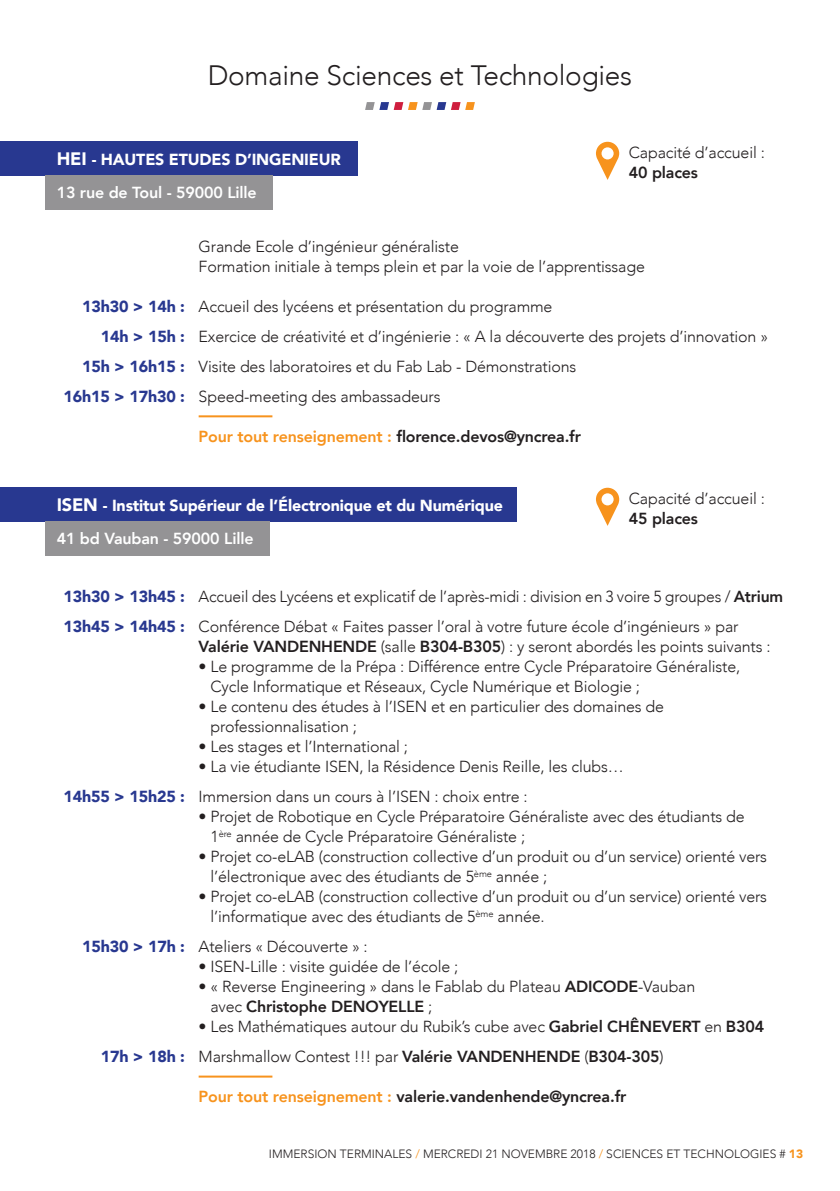
<style>
.page{position:relative;width:840px;height:1191px;background:#fff}
.page>*{position:absolute;margin:0;border:0;box-sizing:border-box;transform-origin:0 0}
.t1{font:300 28px "Avenir";letter-spacing:-.01em;color:#231f20}
.t2{font:300 16px/20px "Avenir";letter-spacing:-.01em;color:#231f20}
.t3{font:900 16px/33px "Avenir";letter-spacing:-.01em;color:#fff}
.t4{font:800 16px "Avenir";letter-spacing:-.01em;color:#231f20}
.t5{font:300 12px "Avenir";color:#231f20}
.s1{font-size:18px}
.s2{font-weight:800}
.s3{font-weight:900;color:#283890}
.s4{color:#f7931d}
.s5{font-weight:900;color:#f7931d}
</style>
<div class="page">
<hr style="left:198px;top:415px;width:74px;height:2px;background:#f7931d">
<hr style="left:198px;top:1075px;width:74px;height:2px;background:#f7931d">
<svg style="left:365px;top:102px;width:109px;height:8px"></svg>
<div style="left:0;top:142px;width:357px;height:34px;background:#283890"></div>
<div style="left:45px;top:176px;width:227px;height:34px;background:#949395"></div>
<svg style="left:596px;top:142px;width:23px;height:38px"></svg>
<div style="left:0;top:488px;width:516px;height:34px;background:#283890"></div>
<div style="left:45px;top:522px;width:224px;height:34px;background:#949395"></div>
<svg style="left:596px;top:488px;width:23px;height:38px"></svg>
<h1 class="t1" style="left:208px;top:58px;width:425px">Domaine Sciences et Technologies</h1>
<p class="t3" style="left:57px;top:142px;width:285px"><span class="s1">HEI</span> - HAUTES ETUDES D’INGENIEUR<br><span class="s2">13 rue de Toul - 59000 Lille</span></p>
<p class="t2" style="left:628px;top:142px;width:137px">Capacité d’accueil :</p>
<p class="t4" style="left:628px;top:158px;width:71px">40 places</p>
<p class="t2" style="left:198px;top:236px;width:447px">Grande Ecole d’ingénieur généraliste<br>Formation initiale à temps plein et par la voie de l’apprentissage</p>
<p class="t2" style="left:82px;top:296px;width:471px"><span class="s3">13h30 &gt; 14h :</span> Accueil des lycéens et présentation du programme</p>
<p class="t2" style="left:101px;top:326px;width:668px"><span class="s3">14h &gt; 15h :</span> Exercice de créativité et d’ingénierie : « A la découverte des projets d’innovation »</p>
<p class="t2" style="left:82px;top:356px;width:495px"><span class="s3">15h &gt; 16h15 :</span> Visite des laboratoires et du Fab Lab - Démonstrations</p>
<p class="t2" style="left:63px;top:386px;width:378px"><span class="s3">16h15 &gt; 17h30 :</span> Speed-meeting des ambassadeurs</p>
<p class="t4" style="left:198px;top:422px;width:383px"><span class="s4">Pour tout renseignement :</span> florence.devos@yncrea.fr</p>
<p class="t3" style="left:57px;top:488px;width:447px"><span class="s1">ISEN</span> - Institut Supérieur de l’Électronique et du Numérique<br><span class="s2">41 bd Vauban - 59000 Lille</span></p>
<p class="t2" style="left:628px;top:488px;width:137px">Capacité d’accueil :</p>
<p class="t4" style="left:628px;top:503px;width:71px">45 places</p>
<p class="t2" style="left:63px;top:581px;width:721px;line-height:30px"><span class="s3">13h30 &gt; 13h45 :</span> Accueil des Lycéens et explicatif de l’après-midi : division en 3 voire 5 groupes / <span class="s2">Atrium<br></span><span class="s3">13h45 &gt; 14h45 :</span> Conférence Débat « Faites passer l’oral à votre future école d’ingénieurs » par</p>
<p class="t2" style="left:198px;top:636px;width:573px"><span class="s2">Valérie VANDENHENDE</span> (salle <span class="s2">B304-B305</span>) : y seront abordés les points suivants :</p>
<p class="t2" style="left:210px;top:656px;width:531px;text-indent:-12px">• Le programme de la Prépa : Différence entre Cycle Préparatoire Généraliste,<br>Cycle Informatique et Réseaux, Cycle Numérique et Biologie ;</p>
<p class="t2" style="left:210px;top:696px;width:455px;text-indent:-12px">• Le contenu des études à l’ISEN et en particulier des domaines de professionnalisation ;</p>
<p class="t2" style="left:198px;top:736px;width:211px">• Les stages et l’International ;</p>
<p class="t2" style="left:63px;top:751px;width:561px;line-height:30px;text-indent:135px">• La vie étudiante ISEN, la Résidence Denis Reille, les clubs…<br><span class="s3">14h55 &gt; 15h25 :</span> Immersion dans un cours à l’ISEN : choix entre :</p>
<p class="t2" style="left:210px;top:806px;width:535px;text-indent:-12px">• Projet de Robotique en Cycle Préparatoire Généraliste avec des étudiants de<br>1<sup>ère</sup> année de Cycle Préparatoire Généraliste ;</p>
<p class="t2" style="left:210px;top:846px;width:557px;text-indent:-12px">• Projet co-eLAB (construction collective d’un produit ou d’un service) orienté vers l’électronique avec des étudiants de 5<sup>ème</sup> année ;</p>
<p class="t2" style="left:210px;top:886px;width:557px;text-indent:-12px">• Projet co-eLAB (construction collective d’un produit ou d’un service) orienté vers l’informatique avec des étudiants de 5<sup>ème</sup> année.</p>
<p class="t2" style="left:82px;top:936px;width:287px"><span class="s3">15h30 &gt; 17h :</span> Ateliers « Découverte » :</p>
<p class="t2" style="left:198px;top:956px;width:261px">• ISEN-Lille : visite guidée de l’école ;</p>
<p class="t2" style="left:210px;top:976px;width:486px;text-indent:-12px">• « Reverse Engineering » dans le Fablab du Plateau <span class="s2">ADICODE</span>-Vauban avec <span class="s2">Christophe DENOYELLE</span> ;</p>
<p class="t2" style="left:101px;top:1011px;width:664px;line-height:30px;text-indent:98px">• Les Mathématiques autour du Rubik’s cube avec <span class="s2">Gabriel CHÊNEVERT</span> en <span class="s2">B304<br></span><span class="s3">17h &gt; 18h :</span> Marshmallow Contest !!! par <span class="s2">Valérie VANDENHENDE</span> (<span class="s2">B304-305</span>)</p>
<p class="t4" style="left:198px;top:1082px;width:429px"><span class="s4">Pour tout renseignement :</span> valerie.vandenhende@yncrea.fr</p>
<p class="t5" style="left:269px;top:1146px;width:535px">IMMERSION TERMINALES <span class="s4">/</span> MERCREDI 21 NOVEMBRE 2018 <span class="s4">/</span> SCIENCES ET TECHNOLOGIES # <span class="s5">13</span></p>
</div>
